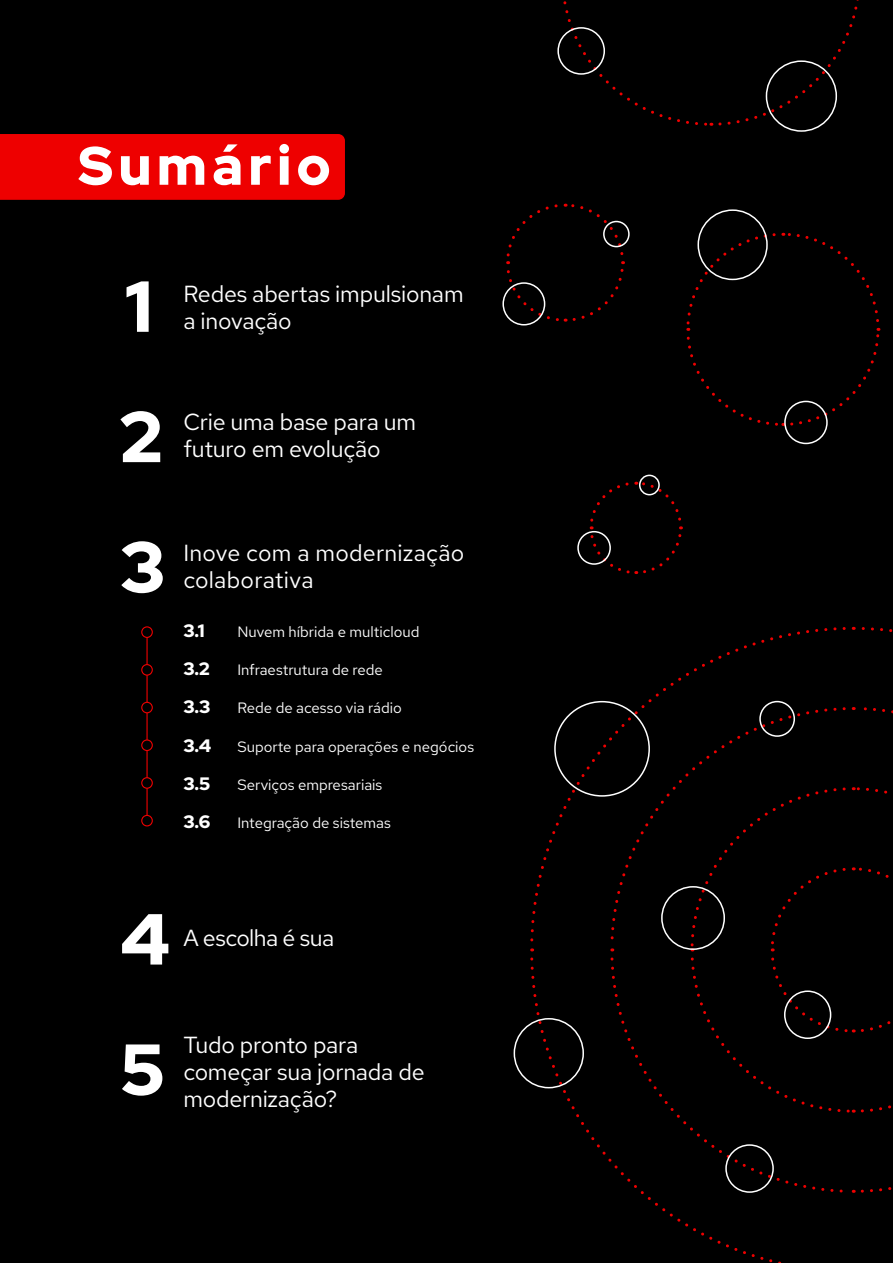
<style>
.page{position:relative;width:893px;height:1263px;background:#000}
.page>*{position:absolute;margin:0;border:0;box-sizing:border-box;transform-origin:0 0}
.t1{font:900 72px "Red Hat Display";color:#fff}
.t2{font:900 54px "Red Hat Display";letter-spacing:.1em;color:#fff}
.t3{font:23.25px/27px "Red Hat Text";letter-spacing:-.01em;color:#fff}
.t4{font:23.25px/27px "Red Hat Text";letter-spacing:.01em;color:#fff}
.t5{font:900 18px "Red Hat Display";color:#fff}
.t6{font:15px "Red Hat Text";color:#fff}
</style>
<div class="page">
<div style="left:0;top:134px;width:345px;height:66px;background:#e00"></div>
<svg style="left:686px;top:231px;width:195px;height:195px"></svg>
<div style="left:697px;top:209px;width:71px;height:71px;border:2px solid #fff;border-radius:50%"></div>
<div style="left:784px;top:401px;width:44px;height:43px;border:2px solid #fff;border-radius:50%"></div>
<svg style="left:560px;top:0;width:299px;height:127px"></svg>
<div style="left:557px;top:27px;width:48px;height:48px;border:2px solid #fff;border-radius:50%"></div>
<svg style="left:505px;top:203px;width:121px;height:120px"></svg>
<div style="left:502px;top:282px;width:43px;height:43px;border:2px solid #fff;border-radius:50%"></div>
<div style="left:603px;top:221px;width:27px;height:26px;border:2px solid #fff;border-radius:50%"></div>
<svg style="left:588px;top:480px;width:95px;height:95px"></svg>
<div style="left:577px;top:531px;width:34px;height:34px;border:2px solid #fff;border-radius:50%"></div>
<div style="left:639px;top:475px;width:21px;height:20px;border:2px solid #fff;border-radius:50%"></div>
<svg style="left:530px;top:672px;width:159px;height:270px"></svg>
<svg style="left:529px;top:957px;width:160px;height:270px"></svg>
<div style="left:554px;top:701px;width:96px;height:96px;border:2px solid #fff;border-radius:50%"></div>
<div style="left:514px;top:1018px;width:70px;height:70px;border:2px solid #fff;border-radius:50%"></div>
<svg style="left:609px;top:706px;width:80px;height:242px"></svg>
<svg style="left:609px;top:957px;width:80px;height:237px"></svg>
<svg style="left:690px;top:626px;width:203px;height:637px"></svg>
<div style="left:725px;top:1144px;width:49px;height:49px;border:2px solid #fff;border-radius:50%"></div>
<div style="left:661px;top:886px;width:64px;height:64px;border:2px solid #fff;border-radius:50%"></div>
<div style="left:784px;top:990px;width:47px;height:49px;border:2px solid #fff;border-radius:50%"></div>
<div style="left:759px;top:701px;width:36px;height:36px;border:2px solid #fff;border-radius:50%"></div>
<hr style="left:146px;top:633px;width:2px;height:184px;background:#e00">
<svg style="left:142px;top:627px;width:10px;height:10px"></svg>
<div style="left:141px;top:626px;width:12px;height:12px;border:1px solid #e00;border-radius:50%"></div>
<svg style="left:142px;top:665px;width:10px;height:10px"></svg>
<div style="left:141px;top:664px;width:12px;height:12px;border:1px solid #e00;border-radius:50%"></div>
<div style="left:142px;top:702px;width:10px;height:11px;background:#000;border-radius:50%"></div>
<div style="left:141px;top:702px;width:12px;height:11px;border:1px solid #e00;border-radius:50%"></div>
<div style="left:142px;top:740px;width:10px;height:10px;background:#000;border-radius:50%"></div>
<div style="left:141px;top:739px;width:12px;height:12px;border:1px solid #e00;border-radius:50%"></div>
<svg style="left:142px;top:778px;width:10px;height:10px"></svg>
<div style="left:141px;top:777px;width:12px;height:12px;border:1px solid #e00;border-radius:50%"></div>
<div style="left:141px;top:815px;width:12px;height:11px;border:1px solid #e00;border-radius:50%"></div>
<h2 class="t2" style="left:78px;top:130px;width:254px">Sumário</h2>
<h1 class="t1" style="left:125px;top:259px;width:28px">1</h1>
<h3 class="t3" style="left:183px;top:279px;width:282px">Redes abertas impulsionam a inovação</h3>
<h1 class="t1" style="left:120px;top:390px;width:44px">2</h1>
<h3 class="t3" style="left:183px;top:408px;width:234px">Crie uma base para um futuro em evolução</h3>
<h1 class="t1" style="left:120px;top:520px;width:47px">3</h1>
<h3 class="t4" style="left:183px;top:539px;width:283px">Inove com a modernização colaborativa</h3>
<p class="t5" style="left:183px;top:619px;width:23px">3.1</p>
<p class="t6" style="left:237px;top:622px;width:184px">Nuvem híbrida e multicloud</p>
<p class="t5" style="left:183px;top:657px;width:28px">3.2</p>
<p class="t6" style="left:237px;top:660px;width:147px">Infraestrutura de rede</p>
<p class="t5" style="left:183px;top:695px;width:29px">3.3</p>
<p class="t6" style="left:237px;top:698px;width:166px">Rede de acesso via rádio</p>
<p class="t5" style="left:183px;top:733px;width:30px">3.4</p>
<p class="t6" style="left:237px;top:737px;width:238px">Suporte para operações e negócios</p>
<p class="t5" style="left:183px;top:772px;width:28px">3.5</p>
<p class="t6" style="left:237px;top:775px;width:147px">Serviços empresariais</p>
<p class="t5" style="left:183px;top:810px;width:29px">3.6</p>
<p class="t6" style="left:237px;top:813px;width:155px">Integração de sistemas</p>
<h1 class="t1" style="left:120px;top:892px;width:51px">4</h1>
<h3 class="t3" style="left:183px;top:924px;width:152px">A escolha é sua</h3>
<h1 class="t1" style="left:120px;top:1022px;width:46px">5</h1>
<h3 class="t3" style="left:183px;top:1031px;width:243px">Tudo pronto para começar sua jornada de modernização?</h3>
</div>
